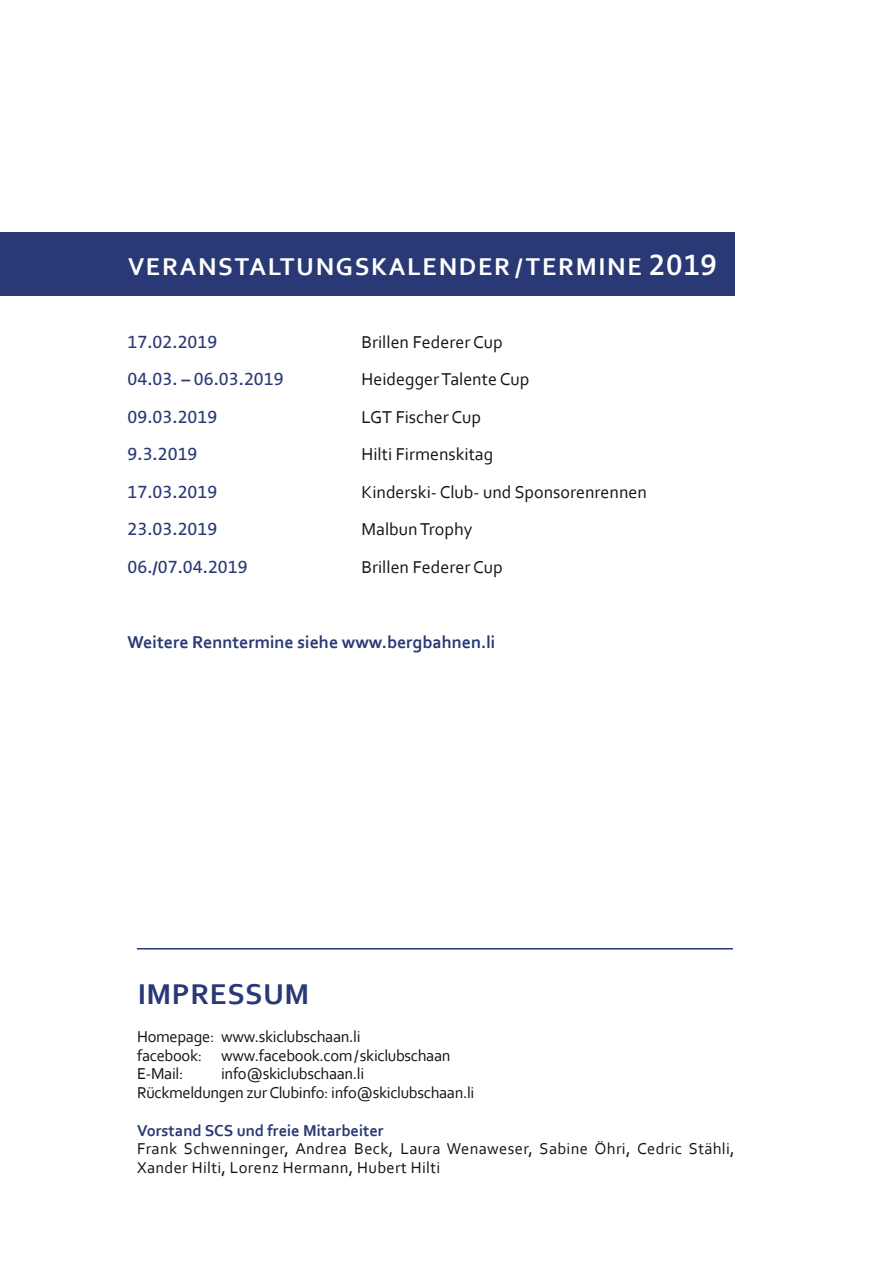
<style>
.page{position:relative;width:893px;height:1263px;background:#fff}
.page>*{position:absolute;margin:0;border:0;box-sizing:border-box;transform-origin:0 0}
.t1{font:700 30px "Corbel";letter-spacing:.02em;color:#283975}
.t2{font:700 25.5px "Corbel";letter-spacing:.065em;color:#fff}
.t3{font:18px "Corbel";color:#131413}
.t4{font:18px "The Sans Expert";color:#283975}
.t5{font:700 18px "Corbel";color:#283975}
.t6{font:16.5px/18.8px "Corbel";letter-spacing:-.02em;color:#131413}
.t7{font:16.5px/18.8px "Corbel";letter-spacing:.02em;color:#131413}
.t8{font:700 16.5px "Corbel";color:#283975}
.s1{font-family:"The Sans Semi Bold Expert";font-weight:400;font-size:30px}
.s2{font-family:"Corbel";font-weight:700}
</style>
<div class="page">
<div style="left:0;top:232px;width:735px;height:64px;background:#283975"></div>
<hr style="left:137px;top:948px;width:596px;height:1px;background:#283975">
<h2 class="t2" style="left:128px;top:251px;width:591px">VERANSTALTUNGSKALENDER /TERMINE <span class="s1">2019</span></h2>
<p class="t4" style="left:128px;top:327px;width:91px">17<span class="s2">.</span>02<span class="s2">.</span>2019</p>
<p class="t3" style="left:361px;top:331px;width:143px">Brillen Federer Cup</p>
<p class="t4" style="left:128px;top:364px;width:158px">04<span class="s2">.</span>03<span class="s2">. –</span> 06<span class="s2">.</span>03<span class="s2">.</span>2019</p>
<p class="t3" style="left:361px;top:368px;width:169px">Heidegger Talente Cup</p>
<p class="t4" style="left:128px;top:402px;width:91px">09<span class="s2">.</span>03<span class="s2">.</span>2019</p>
<p class="t3" style="left:361px;top:406px;width:121px">LGT Fischer Cup</p>
<p class="t4" style="left:128px;top:439px;width:71px">9<span class="s2">.</span>3<span class="s2">.</span>2019</p>
<p class="t3" style="left:361px;top:443px;width:133px">Hilti Firmenskitag</p>
<p class="t4" style="left:128px;top:477px;width:91px">17<span class="s2">.</span>03<span class="s2">.</span>2019</p>
<p class="t3" style="left:361px;top:481px;width:287px">Kinderski- Club- und Sponsorenrennen</p>
<p class="t4" style="left:128px;top:514px;width:91px">23<span class="s2">.</span>03<span class="s2">.</span>2019</p>
<p class="t3" style="left:361px;top:518px;width:112px">Malbun Trophy</p>
<p class="t4" style="left:128px;top:552px;width:122px">06<span class="s2">./</span>07<span class="s2">.</span>04<span class="s2">.</span>2019</p>
<p class="t3" style="left:361px;top:556px;width:143px">Brillen Federer Cup</p>
<p class="t5" style="left:128px;top:631px;width:369px">Weitere Renntermine siehe www.bergbahnen.li</p>
<h1 class="t1" style="left:138px;top:976px;width:173px">IMPRESSUM</h1>
<p class="t6" style="left:137px;top:1026px;width:315px">Homepage: www.skiclubschaan.li<br>facebook: www.facebook.com/skiclubschaan<br>E-Mail:</p>
<p class="t6" style="left:137px;top:1064px;width:339px;text-indent:84px">info@skiclubschaan.li<br>Rückmeldungen zur Clubinfo: info@skiclubschaan.li</p>
<p class="t8" style="left:137px;top:1120px;width:248px">Vorstand SCS und freie Mitarbeiter</p>
<p class="t7" style="left:137px;top:1139px;width:599px">Frank Schwenninger, Andrea Beck, Laura Wenaweser, Sabine Öhri, Cedric Stähli,<br>Xander Hilti, Lorenz Hermann, Hubert Hilti</p>
</div>
